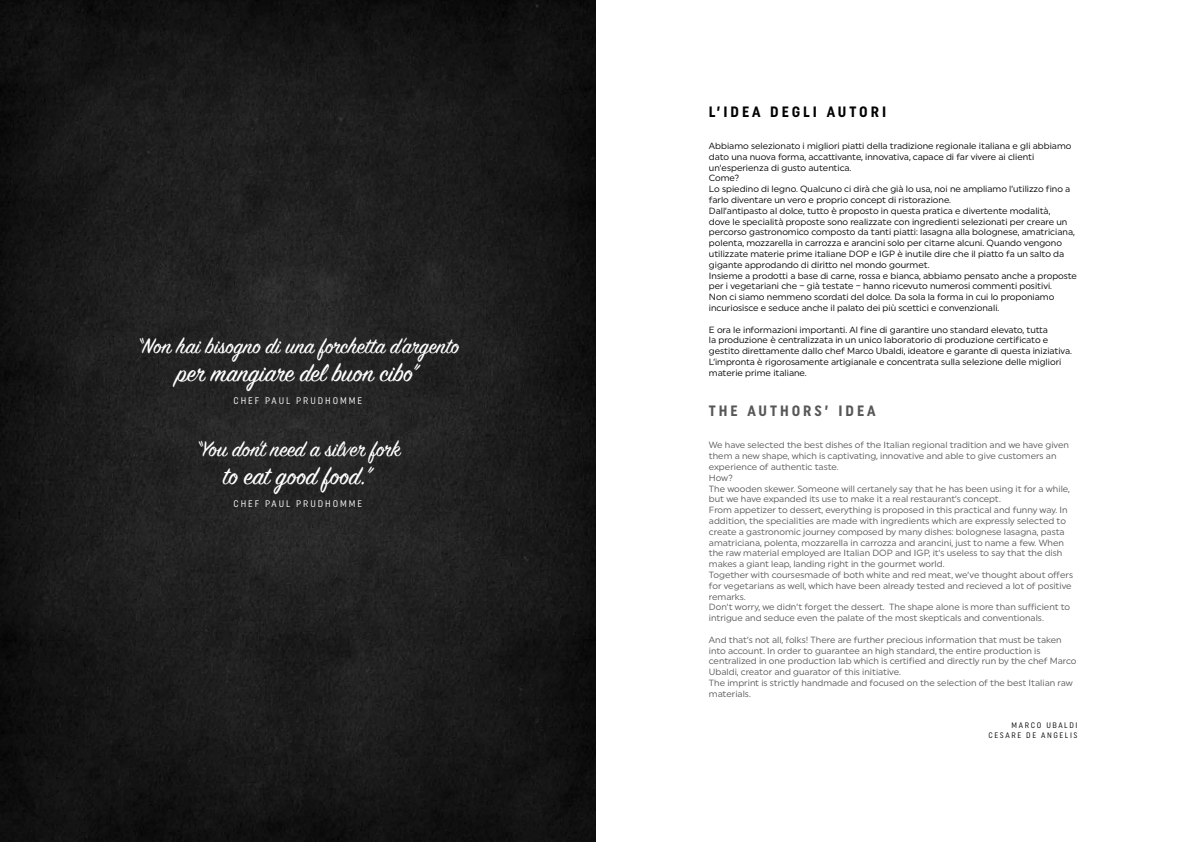
<style>
.page{position:relative;width:1191px;height:842px;background:#fff}
.page>*{position:absolute;margin:0;border:0;box-sizing:border-box;transform-origin:0 0}
.t1{font:27.6px "Sign Painter House Script";color:#fff}
.t2{font:24px "Sign Painter House Script";color:#fff}
.t3{font:700 15px "Uniform Condensed";letter-spacing:.2em;color:#000}
.t4{font:700 15px "Uniform Condensed";letter-spacing:.2em;color:#575756}
.t5{font:9.6px "Uniform Condensed";letter-spacing:.2em;color:#fff}
.t6{font:9px/10.8px "Uniform";color:#575756}
.t7{font:9px/10.8px "Uniform";color:#000}
.t8{font:8px/9.6px "Uniform Condensed";letter-spacing:.2em;color:#000;text-align:right}
</style>
<div class="page">
<img style="left:0;top:0;width:595px;height:842px">
<h2 class="t2" style="left:136px;top:331px;width:324px">“Non hai bisogno di una forchetta d’argento</h2>
<h1 class="t1" style="left:176px;top:355px;width:244px">per mangiare del buon cibo”</h1>
<p class="t5" style="left:233px;top:394px;width:130px">CHEF PAUL PRUDHOMME</p>
<h2 class="t2" style="left:195px;top:434px;width:207px">“You don’t need a silver fork</h2>
<h1 class="t1" style="left:223px;top:459px;width:151px">to eat good food.”</h1>
<p class="t5" style="left:233px;top:498px;width:130px">CHEF PAUL PRUDHOMME</p>
<h3 class="t3" style="left:709px;top:102px;width:179px">L’IDEA DEGLI AUTORI</h3>
<p class="t7" style="left:709px;top:140px;width:369px">Abbiamo selezionato i migliori piatti della tradizione regionale italiana e gli abbiamo dato una nuova forma, accattivante, innovativa, capace di far vivere ai clienti un’esperienza di gusto autentica.<br>Come?<br>Lo spiedino di legno. Qualcuno ci dirà che già lo usa, noi ne ampliamo l’utilizzo fino a farlo diventare un vero e proprio concept di ristorazione.<br>Dall’antipasto al dolce, tutto è proposto in questa pratica e divertente modalità,<br>dove le specialità proposte sono realizzate con ingredienti selezionati per creare un percorso gastronomico composto da tanti piatti: lasagna alla bolognese, amatriciana, polenta, mozzarella in carrozza e arancini solo per citarne alcuni. Quando vengono utilizzate materie prime italiane DOP e IGP è inutile dire che il piatto fa un salto da gigante approdando di diritto nel mondo gourmet.<br>Insieme a prodotti a base di carne, rossa e bianca, abbiamo pensato anche a proposte per i vegetariani che – già testate – hanno ricevuto numerosi commenti positivi.<br>Non ci siamo nemmeno scordati del dolce. Da sola la forma in cui lo proponiamo incuriosisce e seduce anche il palato dei più scettici e convenzionali.</p>
<p class="t7" style="left:709px;top:324px;width:365px">E ora le informazioni importanti. Al fine di garantire uno standard elevato, tutta<br>la produzione è centralizzata in un unico laboratorio di produzione certificato e gestito direttamente dallo chef Marco Ubaldi, ideatore e garante di questa iniziativa.<br>L’impronta è rigorosamente artigianale e concentrata sulla selezione delle migliori materie prime italiane.</p>
<h3 class="t4" style="left:709px;top:402px;width:168px">THE AUTHORS’ IDEA</h3>
<p class="t6" style="left:709px;top:440px;width:366px">We have selected the best dishes of the Italian regional tradition and we have given them a new shape, which is captivating, innovative and able to give customers an experience of authentic taste.<br>How?<br>The wooden skewer. Someone will certanely say that he has been using it for a while, but we have expanded its use to make it a real restaurant’s concept.<br>From appetizer to dessert, everything is proposed in this practical and funny way. In addition, the specialities are made with ingredients which are expressly selected to create a gastronomic journey composed by many dishes: bolognese lasagna, pasta amatriciana, polenta, mozzarella in carrozza and arancini, just to name a few. When the raw material employed are Italian DOP and IGP, it’s useless to say that the dish makes a giant leap, landing right in the gourmet world.<br>Together with coursesmade of both white and red meat, we’ve thought about offers for vegetarians as well, which have been already tested and recieved a lot of positive remarks.<br>Don’t worry, we didn’t forget the dessert. The shape alone is more than sufficient to intrigue and seduce even the palate of the most skepticals and conventionals.</p>
<p class="t6" style="left:709px;top:634px;width:369px">And that’s not all, folks! There are further precious information that must be taken into account. In order to guarantee an high standard, the entire production is centralized in one production lab which is certified and directly run by the chef Marco Ubaldi, creator and guarator of this initiative.<br>The imprint is strictly handmade and focused on the selection of the best Italian raw materials.</p>
<p class="t8" style="left:988px;top:720px;width:91px">MARCO UBALDI<br>CESARE DE ANGELIS</p>
</div>
